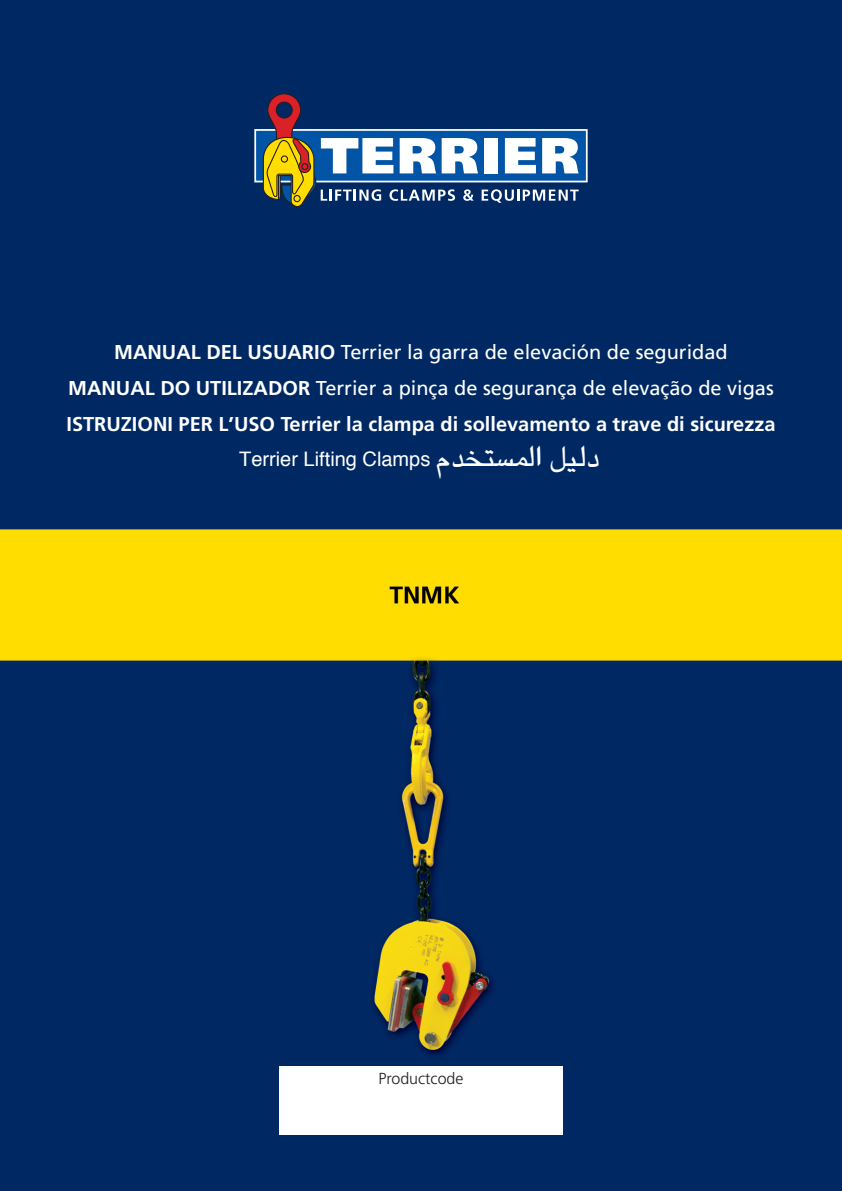
<style>
.page{position:relative;width:842px;height:1191px;background:#fff}
.page>*{position:absolute;margin:0;border:0;box-sizing:border-box;transform-origin:0 0}
.t1{font:700 20px/36px "Frutiger";color:#fff;text-align:center}
.t2{font:20px "Helvetica";color:#fff}
.t3{font:300 16px "Frutiger";color:#231f20}
.s1{font-weight:400}
.s2{font-family:"A Xt GIH Ane";font-weight:300;font-size:40px}
</style>
<div class="page">
<img style="left:0;top:0;width:842px;height:1190px">
<div style="left:255px;top:130px;width:332px;height:51px;background:#0154a6"></div>
<div style="left:254px;top:129px;width:333px;height:53px;border:2px solid #fff"></div>
<svg style="left:262px;top:93px;width:316px;height:114px"></svg>
<div style="left:301px;top:163px;width:8px;height:7px;border:1px solid #231f20;border-radius:50%"></div>
<div style="left:293px;top:195px;width:8px;height:7px;border:1px solid #231f20;border-radius:50%"></div>
<div style="left:279px;top:1066px;width:284px;height:68px;background:#fff"></div>
<p class="t1" style="left:66px;top:335px;width:710px">MANUAL DEL USUARIO <span class="s1">Terrier la garra de elevación de seguridad<br></span>MANUAL DO UTILIZADOR <span class="s1">Terrier a pinça de segurança de elevação de vigas<br></span>ISTRUZIONI PER L’USO Terrier la clampa di sollevamento a trave di sicurezza</p>
<p class="t2" style="left:239px;top:450px;width:363px">Terrier Lifting Clamps <span class="s2">Ωóîà°ùŸG π«dO</span></p>
<p class="t3" style="left:378px;top:1072px;width:86px">Productcode</p>
</div>
